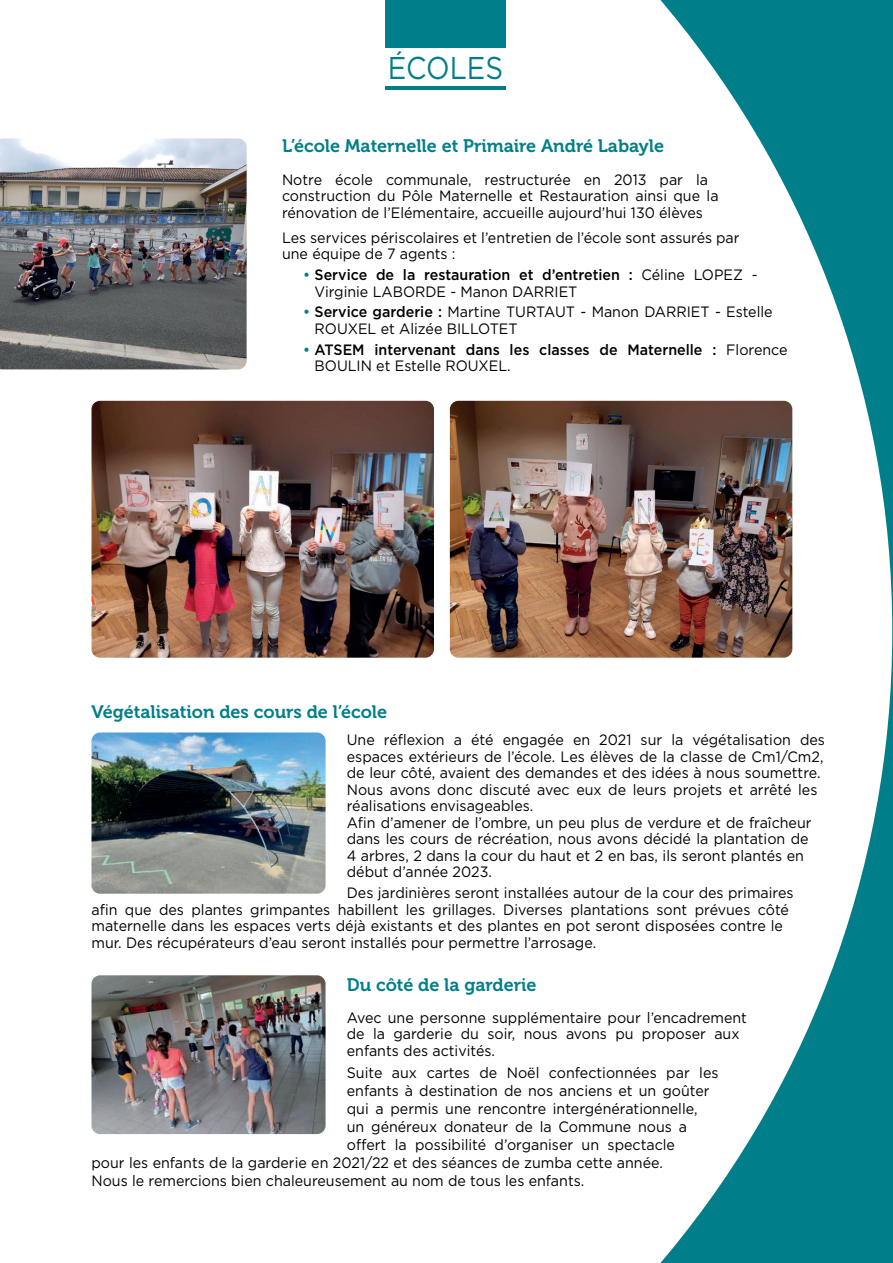
<style>
.page{position:relative;width:893px;height:1263px;background:#fff}
.page>*{position:absolute;margin:0;border:0;box-sizing:border-box;transform-origin:0 0}
.t1{font:31.5px "Gotham";color:#007e8a;scale:.88 1}
.t2{font:18px "Museo 700";color:#007e8a}
.t3{font:15px/16.5px "Gotham";color:#000001;scale:.95 1}
.t4{font:500 15px/16.5px "Gotham";color:#000001;scale:.95 1}
.s1{font-weight:500;color:#007e8a}
.s2{font-weight:500}
.s3{color:#007e8a}
.s4{font-weight:400}
</style>
<div class="page">
<svg style="left:655px;top:0;width:238px;height:1263px"></svg>
<img style="left:91px;top:401px;width:343px;height:257px">
<img style="left:0;top:138px;width:247px;height:231px">
<img style="left:450px;top:401px;width:342px;height:257px">
<img style="left:91px;top:732px;width:235px;height:162px">
<img style="left:91px;top:975px;width:235px;height:159px">
<hr style="left:385px;top:86px;width:120px;height:4px;background:#007e8a">
<div style="left:385px;top:0;width:120px;height:47px;background:#007e8a"></div>
<h1 class="t1" style="left:388px;top:48px;width:133px">ÉCOLES</h1>
<p class="t2" style="left:282px;top:136px;width:384px">L’école Maternelle et Primaire André Labayle</p>
<p class="t3" style="left:282px;top:171px;width:461px">Notre école communale, restructurée en 2013 par la construction du Pôle Maternelle et Restauration ainsi que la rénovation de l’Elémentaire, accueille aujourd’hui 130 élèves</p>
<p class="t3" style="left:282px;top:229px;width:483px">Les services périscolaires et l’entretien de l’école sont assurés par une équipe de 7 agents :</p>
<p class="t3" style="left:315px;top:266px;width:468px;text-indent:-11px"><span class="s1">•</span> <span class="s2">Service de la restauration et d’entretien :</span> Céline LOPEZ -<br>Virginie LABORDE - Manon DARRIET</p>
<p class="t3" style="left:315px;top:303px;width:484px;text-indent:-11px"><span class="s1">•</span> <span class="s2">Service garderie :</span> Martine TURTAUT - Manon DARRIET - Estelle<br>ROUXEL et Alizée BILLOTET</p>
<p class="t4" style="left:315px;top:341px;width:499px;text-indent:-11px"><span class="s3">•</span> ATSEM intervenant dans les classes de Maternelle : <span class="s4">Florence<br>BOULIN et Estelle ROUXEL.</span></p>
<p class="t2" style="left:91px;top:702px;width:297px">Végétalisation des cours de l’école</p>
<p class="t3" style="left:347px;top:731px;width:505px">Une réflexion a été engagée en 2021 sur la végétalisation des espaces extérieurs de l’école. Les élèves de la classe de Cm1/Cm2, de leur côté, avaient des demandes et des idées à nous soumettre.<br>Nous avons donc discuté avec eux de leurs projets et arrêté les réalisations envisageables.<br>Afin d’amener de l’ombre, un peu plus de verdure et de fraîcheur dans les cours de récréation, nous avons décidé la plantation de<br>4 arbres, 2 dans la cour du haut et 2 en bas, ils seront plantés en début d’année 2023.</p>
<p class="t3" style="left:91px;top:884px;width:740px;text-indent:255px">Des jardinières seront installées autour de la cour des primaires afin que des plantes grimpantes habillent les grillages. Diverses plantations sont prévues côté maternelle dans les espaces verts déjà existants et des plantes en pot seront disposées contre le mur. Des récupérateurs d’eau seront installés pour permettre l’arrosage.</p>
<p class="t2" style="left:347px;top:975px;width:191px">Du côté de la garderie</p>
<p class="t3" style="left:347px;top:1009px;width:423px">Avec une personne supplémentaire pour l’encadrement de la garderie du soir, nous avons pu proposer aux enfants des activités.</p>
<p class="t3" style="left:347px;top:1064px;width:393px">Suite aux cartes de Noël confectionnées par les</p>
<p class="t3" style="left:347px;top:1082px;width:383px">enfants à destination de nos anciens et un goûter</p>
<p class="t3" style="left:347px;top:1100px;width:371px">qui a permis une rencontre intergénérationnelle,</p>
<p class="t3" style="left:347px;top:1118px;width:360px">un généreux donateur de la Commune nous a</p>
<p class="t3" style="left:347px;top:1136px;width:347px">offert la possibilité d’organiser un spectacle</p>
<p class="t3" style="left:91px;top:1154px;width:603px">pour les enfants de la garderie en 2021/22 et des séances de zumba cette année.</p>
<p class="t3" style="left:91px;top:1172px;width:520px">Nous le remercions bien chaleureusement au nom de tous les enfants.</p>
</div>
